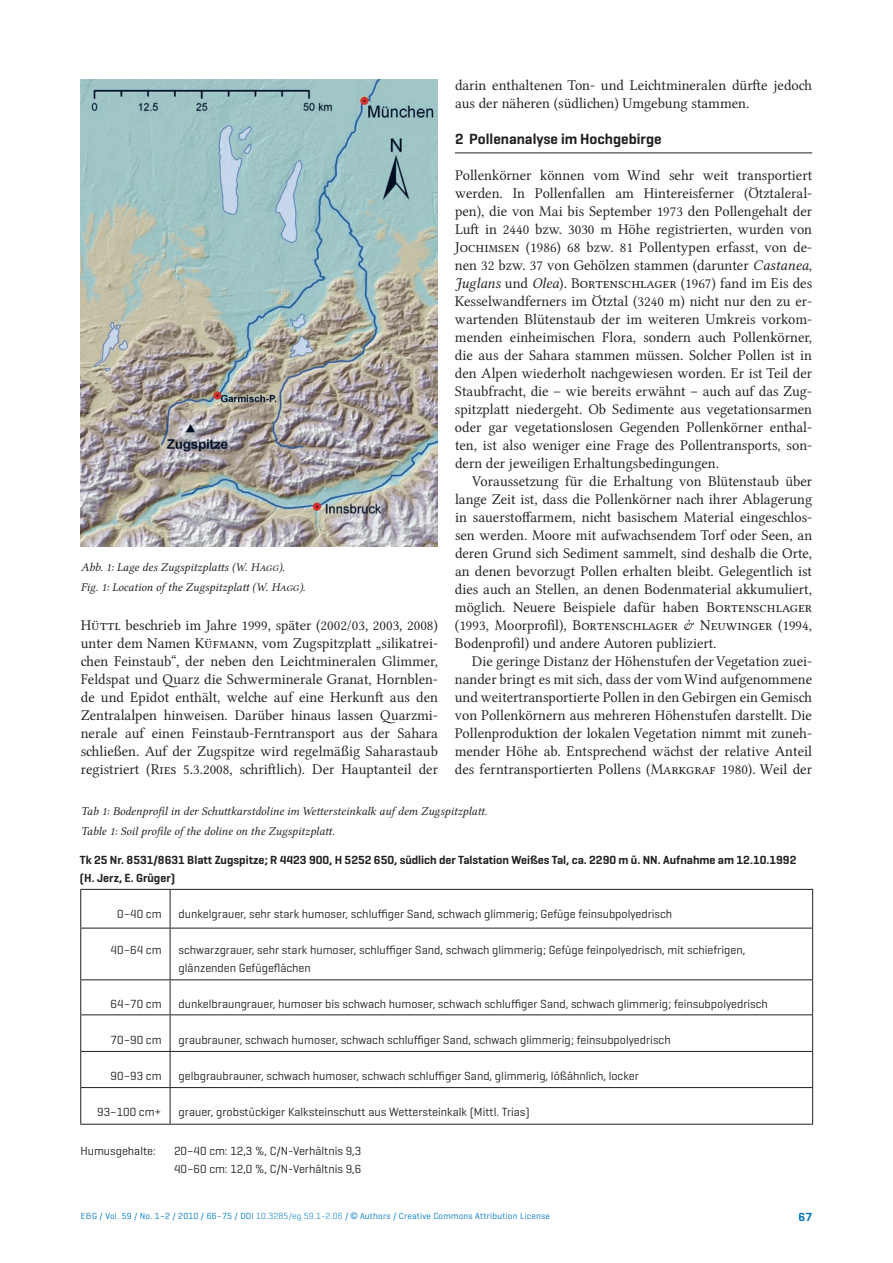
<style>
.page{position:relative;width:893px;height:1263px;background:#fff}
.page>*{position:absolute;margin:0;border:0;box-sizing:border-box;transform-origin:0 0}
.t1{font:15px/18px "Lin Libertine O";color:#231f20;text-align:justify}
.t2{font:600 15px "Geogrotesque";color:#231f20}
.t3{font:12px/18px "Geogrotesque";color:#231f20}
.t4{font:12px/19.8px "Lin Libertine OI";color:#231f20}
.t5{font:600 12px "Geogrotesque";color:#231f20}
.t6{font:600 12px "Geogrotesque";color:#0077c0}
.t7{font:9px "Geogrotesque";letter-spacing:.025em;color:#0077c0}
.s1{font-family:"Lin Libertine OI"}
.s2{font-weight:300}
.s3{font-family:"Arial"}
</style>
<div class="page">
<hr style="left:80px;top:889px;width:90px;height:1px;background:#231f20">
<hr style="left:80px;top:890px;width:1px;height:38px;background:#231f20">
<hr style="left:170px;top:889px;width:643px;height:1px;background:#231f20">
<hr style="left:170px;top:890px;width:1px;height:38px;background:#231f20">
<hr style="left:812px;top:890px;width:1px;height:38px;background:#231f20">
<hr style="left:80px;top:928px;width:90px;height:1px;background:#231f20">
<hr style="left:80px;top:928px;width:1px;height:51px;background:#231f20">
<hr style="left:170px;top:928px;width:643px;height:1px;background:#231f20">
<hr style="left:170px;top:928px;width:1px;height:51px;background:#231f20">
<hr style="left:812px;top:928px;width:1px;height:51px;background:#231f20">
<hr style="left:80px;top:979px;width:90px;height:1px;background:#231f20">
<hr style="left:80px;top:980px;width:1px;height:34px;background:#231f20">
<hr style="left:170px;top:979px;width:643px;height:1px;background:#231f20">
<hr style="left:170px;top:980px;width:1px;height:34px;background:#231f20">
<hr style="left:812px;top:980px;width:1px;height:34px;background:#231f20">
<hr style="left:80px;top:1014px;width:90px;height:1px;background:#231f20">
<hr style="left:80px;top:1015px;width:1px;height:36px;background:#231f20">
<hr style="left:170px;top:1014px;width:643px;height:1px;background:#231f20">
<hr style="left:170px;top:1015px;width:1px;height:36px;background:#231f20">
<hr style="left:812px;top:1015px;width:1px;height:36px;background:#231f20">
<hr style="left:80px;top:1051px;width:90px;height:1px;background:#231f20">
<hr style="left:80px;top:1052px;width:1px;height:35px;background:#231f20">
<hr style="left:170px;top:1051px;width:643px;height:1px;background:#231f20">
<hr style="left:170px;top:1052px;width:1px;height:35px;background:#231f20">
<hr style="left:812px;top:1052px;width:1px;height:35px;background:#231f20">
<hr style="left:80px;top:1087px;width:90px;height:1px;background:#231f20">
<hr style="left:80px;top:1088px;width:1px;height:36px;background:#231f20">
<hr style="left:170px;top:1087px;width:643px;height:1px;background:#231f20">
<hr style="left:170px;top:1088px;width:1px;height:36px;background:#231f20">
<hr style="left:812px;top:1088px;width:1px;height:36px;background:#231f20">
<hr style="left:80px;top:1124px;width:90px;height:1px;background:#231f20">
<hr style="left:170px;top:1124px;width:643px;height:1px;background:#231f20">
<hr style="left:455px;top:153px;width:357px;height:1px;background:#231f20">
<img style="left:81px;top:80px;width:357px;height:467px">
<p class="t1" style="left:455px;top:76px;width:359px">darin enthaltenen Ton- und Leichtmineralen dürfte jedoch aus der näheren (südlichen) Umgebung stammen.</p>
<h5 class="t2" style="left:455px;top:130px;width:208px">2 Pollenanalyse im Hochgebirge</h5>
<p class="t1" style="left:455px;top:166px;width:359px">Pollenkörner können vom Wind sehr weit transportiert werden. In Pollenfallen am Hintereisferner (Ötztaleral&shy;pen), die von Mai bis September 1973 den Pollengehalt der Luft in 2440 bzw. 3030 m Höhe registrierten, wurden von Jochimsen (1986) 68 bzw. 81 Pollentypen erfasst, von de&shy;nen 32 bzw. 37 von Gehölzen stammen (darunter <span class="s1">Castanea</span>, <span class="s1">Juglans</span> und <span class="s1">Olea</span>). Bortenschlager (1967) fand im Eis des Kesselwandferners im Ötztal (3240 m) nicht nur den zu er&shy;wartenden Blütenstaub der im weiteren Umkreis vorkom&shy;menden einheimischen Flora, sondern auch Pollenkörner, die aus der Sahara stammen müssen. Solcher Pollen ist in den Alpen wiederholt nachgewiesen worden. Er ist Teil der Staubfracht, die – wie bereits erwähnt – auch auf das Zug&shy;spitzplatt niedergeht. Ob Sedimente aus vegetationsarmen oder gar vegetationslosen Gegenden Pollenkörner enthal&shy;ten, ist also weniger eine Frage des Pollentransports, son&shy;dern der jeweiligen Erhaltungsbedingungen.</p>
<p class="t1" style="left:455px;top:472px;width:359px;text-indent:17px">Voraussetzung für die Erhaltung von Blütenstaub über lange Zeit ist, dass die Pollenkörner nach ihrer Ablagerung in sauerstoffarmem, nicht basischem Material eingeschlos&shy;sen werden. Moore mit aufwachsendem Torf oder Seen, an deren Grund sich Sediment sammelt, sind deshalb die Orte, an denen bevorzugt Pollen erhalten bleibt. Gelegentlich ist dies auch an Stellen, an denen Bodenmaterial akkumuliert, möglich. Neuere Beispiele dafür haben Bortenschlager (1993, Moorprofil), Bortenschlager &amp; Neuwinger (1994, Bodenprofil) und andere Autoren publiziert.</p>
<p class="t1" style="left:455px;top:652px;width:359px;text-indent:17px">Die geringe Distanz der Höhenstufen der Vegetation zuei&shy;nander bringt es mit sich, dass der vomWind aufgenommene und weitertransportierte Pollen in den Gebirgen ein Gemisch von Pollenkörnern aus mehreren Höhenstufen darstellt. Die Pollenproduktion der lokalen Vegetation nimmt mit zuneh&shy;mender Höhe ab. Entsprechend wächst der relative Anteil des ferntransportierten Pollens (Markgraf 1980). Weil der</p>
<p class="t4" style="left:81px;top:802px;width:408px">Tab 1: Bodenprofil in der Schuttkarstdoline im Wettersteinkalk auf dem Zugspitzplatt.<br>Table 1: Soil profile of the doline on the Zugspitzplatt.</p>
<p class="t5" style="left:80px;top:852px;width:718px">Tk 25 Nr. 8531/8631 Blatt Zugspitze; R 4423 900, H 5252 650, südlich der Talstation Weißes Tal, ca. 2290 m ü. NN. Aufnahme am 12.10.1992</p>
<p class="t5" style="left:80px;top:870px;width:97px">(H. Jerz, E. Grüger)</p>
<p class="t3" style="left:117px;top:905px;width:46px">0–40 cm</p>
<p class="t3" style="left:179px;top:905px;width:495px">dunkelgrauer, sehr stark humoser, schluffiger Sand, schwach glimmerig; Gefüge feinsubpolyedrisch</p>
<p class="t3" style="left:111px;top:941px;width:52px">40–64 cm</p>
<p class="t3" style="left:179px;top:941px;width:568px">schwarzgrauer, sehr stark humoser, schluffiger Sand, schwach glimmerig; Gefüge feinpolyedrisch, mit schiefrigen, glänzenden Gefügeflächen</p>
<p class="t3" style="left:111px;top:995px;width:52px">64–70 cm</p>
<p class="t3" style="left:179px;top:995px;width:591px">dunkelbraungrauer, humoser bis schwach humoser, schwach schluffiger Sand, schwach glimmerig; feinsubpolyedrisch</p>
<p class="t3" style="left:111px;top:1031px;width:52px">70–90 cm</p>
<p class="t3" style="left:179px;top:1031px;width:494px">graubrauner, schwach humoser, schwach schluffiger Sand, schwach glimmerig; feinsubpolyedrisch</p>
<p class="t3" style="left:111px;top:1067px;width:52px">90–93 cm</p>
<p class="t3" style="left:179px;top:1067px;width:462px">gelbgraubrauner, schwach humoser, schwach schluffiger Sand, glimmerig, lößähnlich, locker</p>
<p class="t3" style="left:97px;top:1103px;width:66px">93–100 cm+</p>
<p class="t3" style="left:179px;top:1103px;width:353px">grauer, grobstückiger Kalksteinschutt aus Wettersteinkalk (Mittl. Trias)</p>
<p class="t3" style="left:80px;top:1141px;width:77px">Humusgehalte:</p>
<p class="t3" style="left:174px;top:1141px;width:189px">20–40 cm: 12,3 %, C/N-Verhältnis 9,3<br>40–60 cm: 12,0 %, C/N-Verhältnis 9,6</p>
<p class="t7" style="left:81px;top:1210px;width:471px">E&amp;G / Vol. 59 / No. 1–2 / 2010 / 66–75 / DOI <span class="s2">10.3285/eg.59.1-2.06</span> / <span class="s3">©</span> Authors / Creative Commons Attribution License</p>
<p class="t6" style="left:798px;top:1209px;width:15px">67</p>
<p class="t4" style="left:81px;top:557px;width:226px">Abb. 1: Lage des Zugspitzplatts (W. Hagg).<br>Fig. 1: Location of the Zugspitzplatt (W. Hagg).</p>
<p class="t1" style="left:81px;top:616px;width:359px">Hüttl beschrieb im Jahre 1999, später (2002/03, 2003, 2008) unter dem Namen Küfmann, vom Zugspitzplatt „silikatrei&shy;chen Feinstaub“, der neben den Leichtmineralen Glimmer, Feldspat und Quarz die Schwerminerale Granat, Hornblen&shy;de und Epidot enthält, welche auf eine Herkunft aus den Zentralalpen hinweisen. Darüber hinaus lassen Quarzmi&shy;nerale auf einen Feinstaub-Ferntransport aus der Sahara schließen. Auf der Zugspitze wird regelmäßig Saharastaub registriert (Ries 5.3.2008, schriftlich). Der Hauptanteil der</p>
</div>
